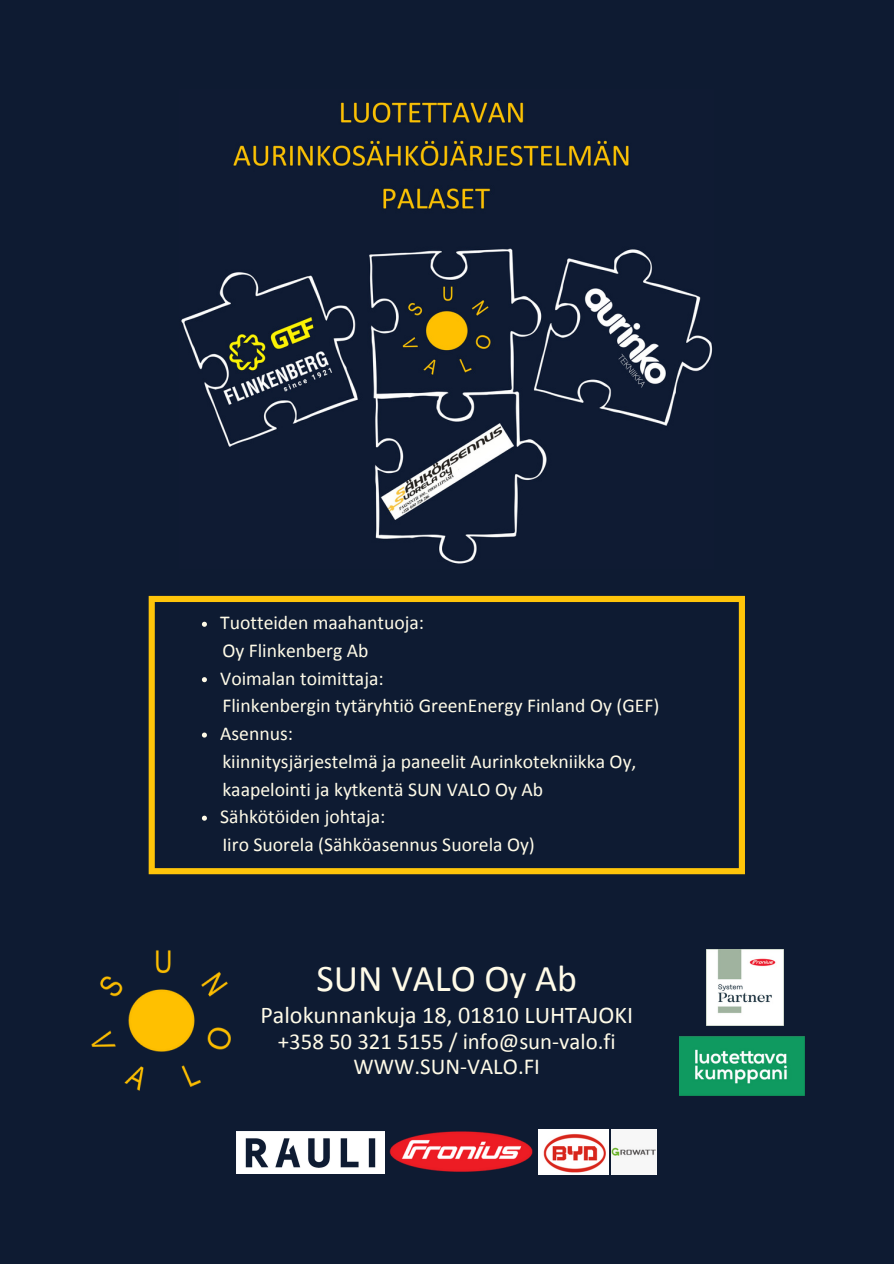
<style>
.page{position:relative;width:894px;height:1264px;background:#fff}
.page>*{position:absolute;margin:0;border:0;box-sizing:border-box;transform-origin:0 0}
.t1{font:37.95px "Calibri";color:#fffbe8}
.t2{font:24.15px "Calibri";color:#fffbe8}
.t3{font:22.8px/25.8px "Calibri";color:#fffbe8;text-align:center}
.t4{font:19.65px "Calibri";color:#fffbe8}
</style>
<div class="page">
<div style="left:0;top:0;width:893px;height:1263px;background:#0e1b32"></div>
<img style="left:91px;top:950px;width:140px;height:141px">
<img style="left:679px;top:1036px;width:125px;height:59px">
<img style="left:706px;top:949px;width:77px;height:76px">
<img style="left:181px;top:102px;width:532px;height:462px">
<img style="left:538px;top:1129px;width:70px;height:45px">
<img style="left:611px;top:1129px;width:45px;height:45px">
<img style="left:389px;top:1131px;width:144px;height:41px">
<img style="left:236px;top:1131px;width:148px;height:42px">
<svg style="left:149px;top:596px;width:595px;height:278px"></svg>
<svg style="left:202px;top:621px;width:5px;height:5px"></svg>
<svg style="left:202px;top:677px;width:5px;height:5px"></svg>
<svg style="left:202px;top:732px;width:5px;height:5px"></svg>
<svg style="left:202px;top:815px;width:5px;height:5px"></svg>
<p class="t4" style="left:220px;top:614px;width:205px">Tuotteiden maahantuoja:</p>
<p class="t4" style="left:222px;top:642px;width:148px">Oy Flinkenberg Ab</p>
<p class="t4" style="left:220px;top:670px;width:165px">Voimalan toimittaja:</p>
<p class="t4" style="left:222px;top:697px;width:438px">Flinkenbergin tytäryhtiö GreenEnergy Finland Oy (GEF)</p>
<p class="t4" style="left:220px;top:725px;width:74px">Asennus:</p>
<h1 class="t4" style="left:222px;top:753px;width:415px">kiinnitysjärjestelmä ja paneelit Aurinkotekniikka Oy,</h1>
<p class="t4" style="left:222px;top:780px;width:322px">kaapelointi ja kytkentä SUN VALO Oy Ab</p>
<p class="t4" style="left:220px;top:808px;width:167px">Sähkötöiden johtaja:</p>
<p class="t4" style="left:222px;top:836px;width:314px">Iiro Suorela (Sähköasennus Suorela Oy)</p>
<p class="t1" style="left:316px;top:962px;width:262px">SUN VALO Oy Ab</p>
<p class="t2" style="left:260px;top:1004px;width:374px">Palokunnankuja 18, 01810 LUHTAJOKI</p>
<p class="t3" style="left:278px;top:1029px;width:339px">+358 50 321 5155 / info@sun-valo.fi<br>WWW.SUN-VALO.FI</p>
</div>
